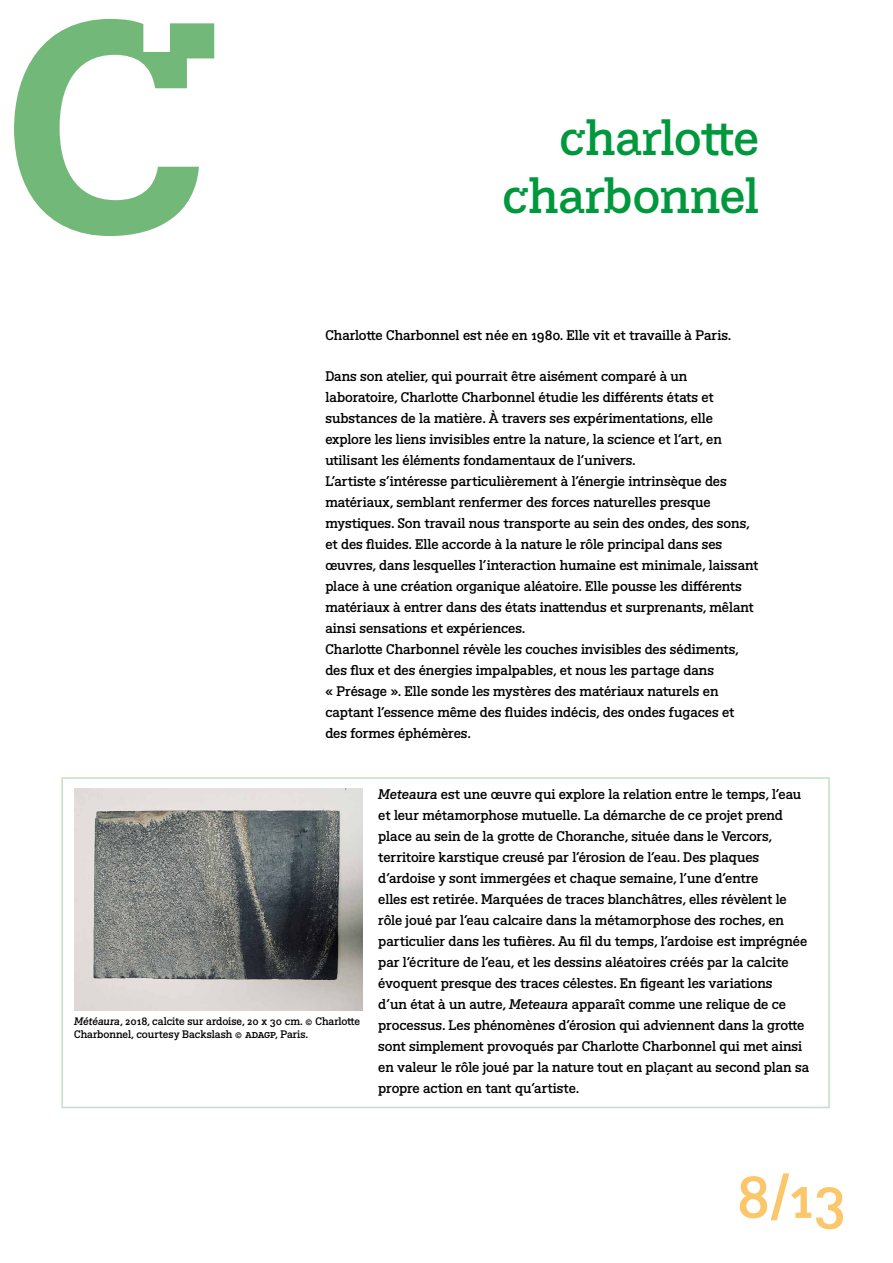
<style>
.page{position:relative;width:893px;height:1263px;background:#fff}
.page>*{position:absolute;margin:0;border:0;box-sizing:border-box;transform-origin:0 0}
.t1{font:402.75px "BVHCCCOD Titrage";color:#72b879}
.t2{font:58.05px "BVHCCCOD";color:#fcc66b}
.t3{font:48px "BVHCCCOD Titrage";letter-spacing:-.015em;color:#00983d}
.t4{font:13.5px/21px "BVHCCCOD";letter-spacing:-.005em;color:#000}
.t5{font:10.5px/12.6px "BVHCCCOD";color:#000}
.s1{font-style:italic}
</style>
<div class="page">
<img style="left:74px;top:788px;width:289px;height:223px">
<h1 class="t1" style="left:0;top:-178px;width:226px">c</h1>
<h3 class="t3" style="left:560px;top:106px;width:201px">charlotte</h3>
<h3 class="t3" style="left:503px;top:164px;width:258px">charbonnel</h3>
<p class="t4" style="left:325px;top:326px;width:408px">Charlotte Charbonnel est née en 1980. Elle vit et travaille à Paris.</p>
<p class="t4" style="left:325px;top:366px;width:435px">Dans son atelier, qui pourrait être aisément comparé à un laboratoire, Charlotte Charbonnel étudie les différents états et substances de la matière. À travers ses expérimentations, elle explore les liens invisibles entre la nature, la science et l’art, en utilisant les éléments fondamentaux de l’univers.<br>L’artiste s’intéresse particulièrement à l’énergie intrinsèque des matériaux, semblant renfermer des forces naturelles presque mystiques. Son travail nous transporte au sein des ondes, des sons, et des fluides. Elle accorde à la nature le rôle principal dans ses œuvres, dans lesquelles l’interaction humaine est minimale, laissant place à une création organique aléatoire. Elle pousse les différents matériaux à entrer dans des états inattendus et surprenants, mêlant ainsi sensations et expériences.<br>Charlotte Charbonnel révèle les couches invisibles des sédiments, des flux et des énergies impalpables, et nous les partage dans<br>« Présage ». Elle sonde les mystères des matériaux naturels en captant l’essence même des fluides indécis, des ondes fugaces et des formes éphémères.</p>
<p class="t5" style="left:74px;top:1016px;width:287px"><span class="s1">Météaura</span>, 2018, calcite sur ardoise, 20 x 30 cm. © Charlotte<br>Charbonnel, courtesy Backslash © adagp, Paris.</p>
<p class="t4" style="left:378px;top:785px;width:433px"><span class="s1">Meteaura</span> est une œuvre qui explore la relation entre le temps, l’eau et leur métamorphose mutuelle. La démarche de ce projet prend place au sein de la grotte de Choranche, située dans le Vercors, territoire karstique creusé par l’érosion de l’eau. Des plaques d’ardoise y sont immergées et chaque semaine, l’une d’entre<br>elles est retirée. Marquées de traces blanchâtres, elles révèlent le rôle joué par l’eau calcaire dans la métamorphose des roches, en particulier dans les tufières. Au fil du temps, l’ardoise est imprégnée par l’écriture de l’eau, et les dessins aléatoires créés par la calcite évoquent presque des traces célestes. En figeant les variations<br>d’un état à un autre, <span class="s1">Meteaura</span> apparaît comme une relique de ce processus. Les phénomènes d’érosion qui adviennent dans la grotte sont simplement provoqués par Charlotte Charbonnel qui met ainsi en valeur le rôle joué par la nature tout en plaçant au second plan sa propre action en tant qu’artiste.</p>
<h2 class="t2" style="left:737px;top:1159px;width:111px">8/13</h2>
</div>
